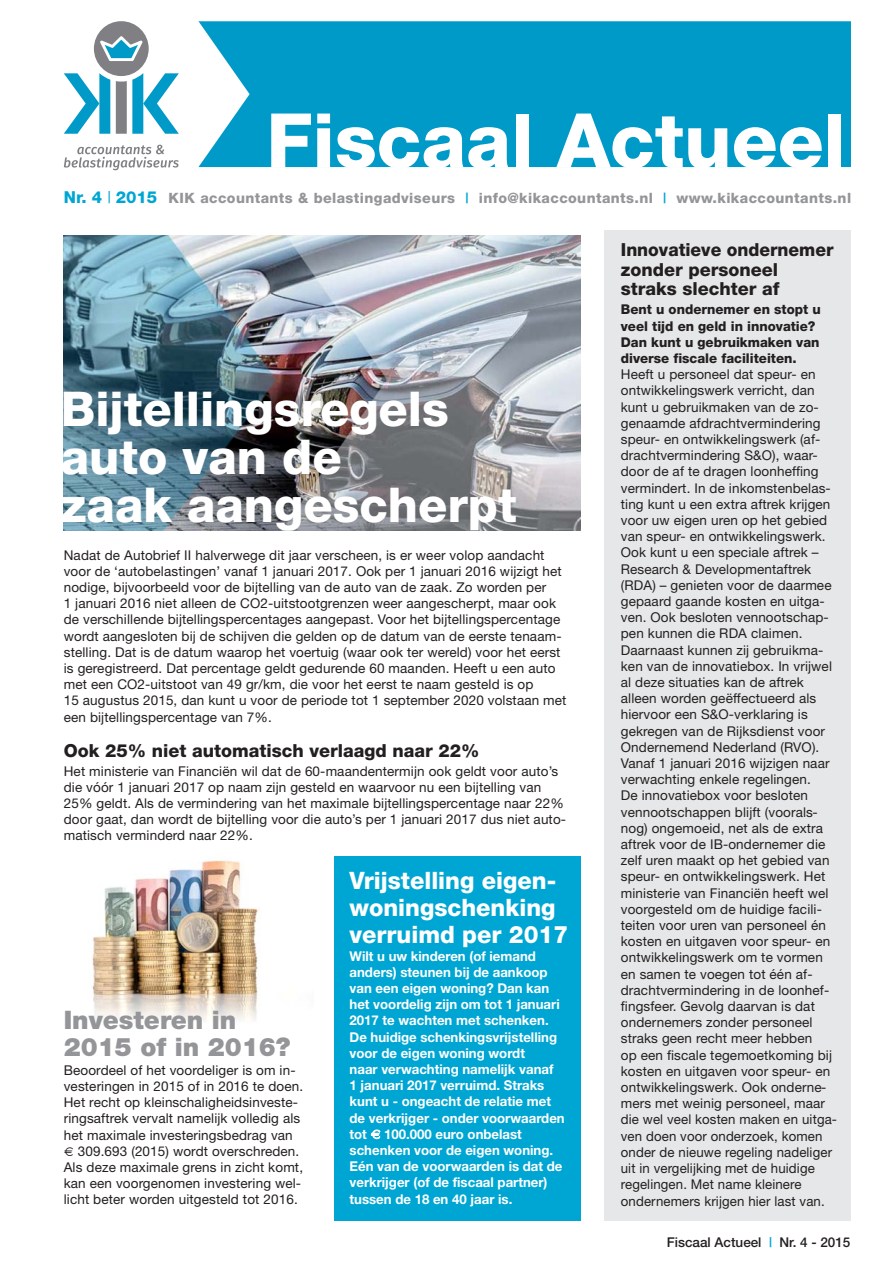
<style>
.page{position:relative;width:893px;height:1263px;background:#fff}
.page>*{position:absolute;margin:0;border:0;box-sizing:border-box;transform-origin:0 0}
.t1{font:800 75.45px "Helvetica Neue";color:#fff}
.t2{font:800 48px/48px "Helvetica Neue";color:#fff}
.t3{font:900 25.5px/27px "Helvetica Neue";color:#939598}
.t4{font:800 24px/27px "Helvetica Neue";color:#fff}
.t5{font:800 18px/19.5px "Helvetica Neue";color:#231f20}
.t6{font:800 14.25px "Helvetica Neue";letter-spacing:.03em;color:#939598}
.t7{font:13.5px/16.2px "Helvetica Neue";letter-spacing:.01em;color:#231f20}
.t8{font:700 13.5px/16.2px "Helvetica Neue";color:#fff}
.t9{font:800 13.5px/16.2px "Helvetica Neue";color:#231f20}
.t10{font:500 13.5px "Helvetica Neue";color:#231f20}
.s1{font-size:16.5px;color:#00a6d3}
.s2{font-weight:400;font-size:16.5px;color:#00a6d3}
.s3{font-weight:500;color:#00a6d3}
.s4{color:#00a6d3}
</style>
<div class="page">
<img style="left:92px;top:860px;width:168px;height:162px">
<div style="left:334px;top:856px;width:246px;height:364px;background:#00a6d3"></div>
<svg style="left:64px;top:145px;width:115px;height:25px"></svg>
<svg style="left:64px;top:21px;width:115px;height:113px"></svg>
<div style="left:198px;top:21px;width:652px;height:146px;background:#009ac8"></div>
<div style="left:604px;top:230px;width:246px;height:990px;background:#e6e7e8"></div>
<img style="left:64px;top:236px;width:516px;height:294px">
<h1 class="t1" style="left:266px;top:114px;width:581px">Fiscaal Actueel</h1>
<p class="t6" style="left:64px;top:193px;width:789px"><span class="s1">Nr. 4</span> <span class="s2">|</span> <span class="s1">2015</span> KIK accountants &amp; belastingadviseurs <span class="s3">|</span> info@kikaccountants.nl <span class="s3">|</span> www.kikaccountants.nl</p>
<h2 class="t2" style="left:61px;top:388px;width:457px">Bijtellingsregels auto van de<br>zaak aangescherpt</h2>
<p class="t7" style="left:64px;top:548px;width:504px">Nadat de Autobrief II halverwege dit jaar verscheen, is er weer volop aandacht voor de ‘autobelastingen’ vanaf 1 januari 2017. Ook per 1 januari 2016 wijzigt het nodige, bijvoorbeeld voor de bijtelling van de auto van de zaak. Zo worden per<br>1 januari 2016 niet alleen de CO2-uitstootgrenzen weer aangescherpt, maar ook de verschillende bijtellingspercentages aangepast. Voor het bijtellingspercentage wordt aangesloten bij de schijven die gelden op de datum van de eerste tenaam&shy;stelling. Dat is de datum waarop het voertuig (waar ook ter wereld) voor het eerst is geregistreerd. Dat percentage geldt gedurende 60 maanden. Heeft u een auto met een CO2-uitstoot van 49 gr/km, die voor het eerst te naam gesteld is op<br>15 augustus 2015, dan kunt u voor de periode tot 1 september 2020 volstaan met een bijtellingspercentage van 7%.</p>
<h3 class="t5" style="left:64px;top:742px;width:417px">Ook 25% niet automatisch verlaagd naar 22%</h3>
<p class="t7" style="left:64px;top:764px;width:504px">Het ministerie van Financiën wil dat de 60-maandentermijn ook geldt voor auto’s die vóór 1 januari 2017 op naam zijn gesteld en waarvoor nu een bijtelling van 25% geldt. Als de vermindering van het maximale bijtellingspercentage naar 22% door gaat, dan wordt de bijtelling voor die auto’s per 1 januari 2017 dus niet auto&shy;matisch verminderd naar 22%.</p>
<h3 class="t3" style="left:64px;top:1009px;width:228px">Investeren in<br>2015 of in 2016?</h3>
<p class="t7" style="left:64px;top:1063px;width:233px">Beoordeel of het voordeliger is om in-</p>
<p class="t7" style="left:64px;top:1079px;width:241px">vesteringen in 2015 of in 2016 te doen.</p>
<p class="t7" style="left:64px;top:1095px;width:236px">Het recht op kleinschaligheidsinveste-</p>
<p class="t7" style="left:64px;top:1112px;width:238px">ringsaftrek vervalt namelijk volledig als</p>
<p class="t7" style="left:64px;top:1128px;width:231px">het maximale investeringsbedrag van</p>
<p class="t7" style="left:78px;top:1144px;width:223px">309.693 (2015) wordt overschreden.</p>
<p class="t7" style="left:64px;top:1160px;width:241px">Als deze maximale grens in zicht komt,</p>
<p class="t7" style="left:64px;top:1176px;width:239px">kan een voorgenomen investering wel-</p>
<p class="t7" style="left:64px;top:1193px;width:235px">licht beter worden uitgesteld tot 2016.</p>
<h3 class="t4" style="left:350px;top:869px;width:220px">Vrijstelling eigen&shy;woningschenking verruimd per 2017</h3>
<p class="t8" style="left:350px;top:949px;width:217px">Wilt u uw kinderen (of iemand anders) steunen bij de aankoop van een eigen woning? Dan kan het voordelig zijn om tot 1 januari<br>2017 te wachten met schenken.<br>De huidige schenkingsvrijstelling voor de eigen woning wordt<br>naar verwachting namelijk vanaf<br>1 januari 2017 verruimd. Straks kunt u - ongeacht de relatie met de verkrijger - onder voorwaarden tot</p>
<p class="t8" style="left:350px;top:1127px;width:214px;text-indent:35px">100.000 euro onbelast schenken voor de eigen woning.<br>Eén van de voorwaarden is dat de verkrijger (of de fiscaal partner) tussen de 18 en 40 jaar is.</p>
<h3 class="t5" style="left:621px;top:242px;width:214px">Innovatieve ondernemer zonder personeel straks slechter af</h3>
<p class="t9" style="left:621px;top:303px;width:201px">Bent u ondernemer en stopt u veel tijd en geld in innovatie?<br>Dan kunt u gebruikmaken van diverse fiscale faciliteiten.</p>
<p class="t7" style="left:621px;top:368px;width:218px">Heeft u personeel dat speur- en ontwikkelingswerk verricht, dan kunt u gebruikmaken van de zo&shy;genaamde afdrachtvermindering speur- en ontwikkelingswerk (af&shy;drachtvermindering S&amp;O), waar&shy;door de af te dragen loonheffing vermindert. In de inkomstenbelas&shy;ting kunt u een extra aftrek krijgen voor uw eigen uren op het gebied van speur- en ontwikkelingswerk.<br>Ook kunt u een speciale aftrek –<br>Research &amp; Developmentaftrek (RDA) – genieten voor de daarmee gepaard gaande kosten en uitga&shy;ven. Ook besloten vennootschap&shy;pen kunnen die RDA claimen.<br>Daarnaast kunnen zij gebruikma&shy;ken van de innovatiebox. In vrijwel al deze situaties kan de aftrek alleen worden geëffectueerd als hiervoor een S&amp;O-verklaring is gekregen van de Rijksdienst voor<br>Ondernemend Nederland (RVO).<br>Vanaf 1 januari 2016 wijzigen naar verwachting enkele regelingen.<br>De innovatiebox voor besloten vennootschappen blijft (voorals&shy;nog) ongemoeid, net als de extra aftrek voor de IB-ondernemer die zelf uren maakt op het gebied van speur- en ontwikkelingswerk. Het ministerie van Financiën heeft wel voorgesteld om de huidige facili&shy;teiten voor uren van personeel én kosten en uitgaven voor speur- en ontwikkelingswerk om te vormen en samen te voegen tot één af&shy;drachtvermindering in de loonhef&shy;fingsfeer. Gevolg daarvan is dat ondernemers zonder personeel straks geen recht meer hebben<br>op een fiscale tegemoetkoming bij kosten en uitgaven voor speur- en ontwikkelingswerk. Ook onderne&shy;mers met weinig personeel, maar die wel veel kosten maken en uitga&shy;ven doen voor onderzoek, komen onder de nieuwe regeling nadeliger uit in vergelijking met de huidige regelingen. Met name kleinere ondernemers krijgen hier last van.</p>
<p class="t10" style="left:667px;top:1238px;width:185px">Fiscaal Actueel <span class="s4">|</span> Nr. 4 - 2015</p>
</div>
